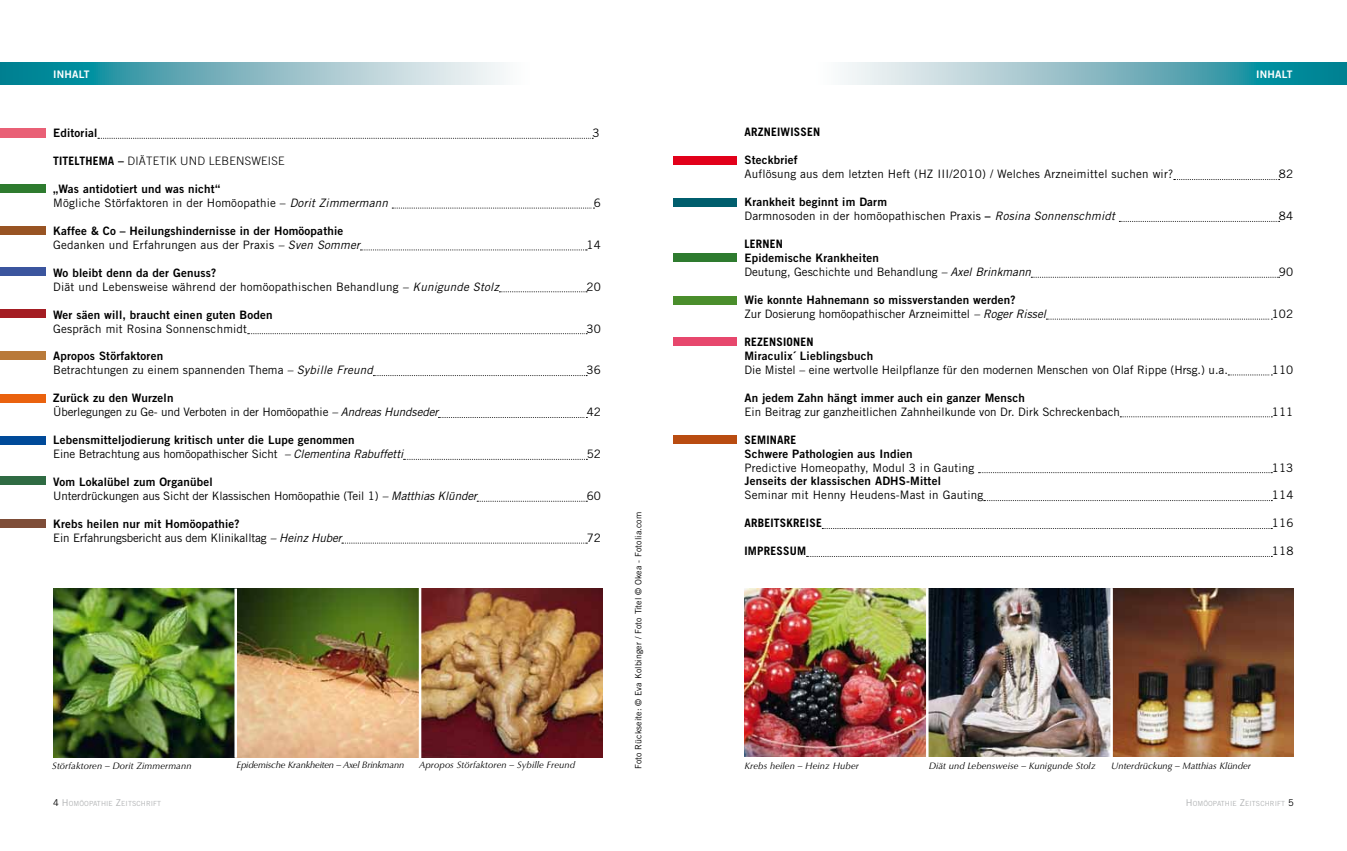
<style>
.page{position:relative;width:1347px;height:851px;background:#fff}
.page>*{position:absolute;margin:0;border:0;box-sizing:border-box;transform-origin:0 0}
.t1{font:11.62px "Trade Gothic LT";color:#000}
.t2{font:11.62px "Trade Gothic LT Bold Two";letter-spacing:.015em;color:#000}
.t3{font:700 11.62px "Trade Gothic LT";letter-spacing:.015em;color:#000}
.t4{font:300 11.62px "Trade Gothic LT";letter-spacing:.015em;color:#000}
.t5{font:10.38px "Trade Gothic LT Bold Two";letter-spacing:.02em;color:#fff}
.t6{font:italic 9.38px "Optima LT";letter-spacing:.01em;color:#000}
.t7{font:italic 9.38px "Optima LT";letter-spacing:-.02em;color:#000}
.t8{font:8.75px "Trade Gothic LT";letter-spacing:.01em;color:#000}
.t9{font:7px "Trade Gothic LT";letter-spacing:.015em;color:#b1b3b4}
.s1{font-weight:700}
.s2{font-style:italic}
.s3{font-family:"Trade Gothic LT Bold Two"}
.s4{font-size:9.38px;color:#000}
.s5{font-size:9.38px}
</style>
<div class="page">
<svg style="left:0;top:63px;width:504px;height:22px;background:#7bb8c2"></svg>
<img style="left:421px;top:588px;width:181px;height:169px">
<img style="left:53px;top:588px;width:181px;height:169px">
<img style="left:237px;top:588px;width:182px;height:169px">
<svg style="left:98px;top:138px;width:495px;height:1px"></svg>
<svg style="left:392px;top:208px;width:202px;height:1px"></svg>
<svg style="left:360px;top:249px;width:227px;height:1px"></svg>
<svg style="left:499px;top:291px;width:88px;height:1px"></svg>
<svg style="left:248px;top:333px;width:339px;height:1px"></svg>
<svg style="left:373px;top:375px;width:214px;height:1px"></svg>
<svg style="left:438px;top:417px;width:149px;height:1px"></svg>
<svg style="left:403px;top:459px;width:184px;height:1px"></svg>
<svg style="left:477px;top:501px;width:110px;height:1px"></svg>
<svg style="left:342px;top:542px;width:245px;height:1px"></svg>
<div style="left:0;top:128px;width:45px;height:9px;background:#e96076"></div>
<svg style="left:842px;top:63px;width:504px;height:22px;background:#7db9c3"></svg>
<svg style="left:1173px;top:179px;width:106px;height:1px"></svg>
<svg style="left:1119px;top:221px;width:160px;height:1px"></svg>
<svg style="left:1031px;top:277px;width:248px;height:1px"></svg>
<svg style="left:1046px;top:319px;width:226px;height:1px"></svg>
<svg style="left:1228px;top:374px;width:44px;height:1px"></svg>
<svg style="left:1120px;top:416px;width:152px;height:1px"></svg>
<svg style="left:978px;top:472px;width:294px;height:1px"></svg>
<svg style="left:983px;top:500px;width:289px;height:1px"></svg>
<svg style="left:822px;top:528px;width:450px;height:1px"></svg>
<svg style="left:806px;top:556px;width:466px;height:1px"></svg>
<img style="left:744px;top:588px;width:182px;height:168px">
<img style="left:928px;top:588px;width:182px;height:168px">
<img style="left:1112px;top:588px;width:181px;height:168px">
<div style="left:0;top:184px;width:45px;height:9px;background:#2e7b2f"></div>
<div style="left:0;top:226px;width:45px;height:9px;background:#985423"></div>
<div style="left:0;top:267px;width:45px;height:9px;background:#3b559e"></div>
<div style="left:0;top:310px;width:45px;height:8px;background:#a41d23"></div>
<div style="left:0;top:351px;width:45px;height:9px;background:#b97a3a"></div>
<div style="left:0;top:436px;width:45px;height:8px;background:#004a99"></div>
<div style="left:0;top:394px;width:45px;height:8px;background:#ea620e"></div>
<div style="left:0;top:476px;width:45px;height:9px;background:#2f6b43"></div>
<div style="left:0;top:519px;width:45px;height:8px;background:#7e4d38"></div>
<div style="left:673px;top:156px;width:63px;height:8px;background:#e2001a"></div>
<div style="left:673px;top:198px;width:63px;height:9px;background:#005e6d"></div>
<div style="left:673px;top:253px;width:63px;height:8px;background:#2e7b2f"></div>
<div style="left:673px;top:296px;width:63px;height:9px;background:#4a8e2c"></div>
<div style="left:673px;top:337px;width:63px;height:8px;background:#e7476d"></div>
<div style="left:674px;top:435px;width:63px;height:8px;background:#b94c11"></div>
<p class="t5" style="left:53px;top:67px;width:38px">iNHALT</p>
<p class="t5" style="left:1256px;top:68px;width:38px">iNHALT</p>
<p class="t2" style="left:53px;top:126px;width:46px">Editorial</p>
<p class="t1" style="left:592px;top:126px;width:9px">3</p>
<p class="t4" style="left:53px;top:154px;width:233px"><span class="s1">TITELTHEMA –</span> DIÄTETIK UND LEBENSWEISE</p>
<p class="t2" style="left:53px;top:181px;width:168px">„Was antidotiert und was nicht“</p>
<p class="t1" style="left:53px;top:196px;width:336px">Mögliche Störfaktoren in der Homöopathie – <span class="s2">Dorit Zimmermann</span></p>
<p class="t1" style="left:594px;top:196px;width:9px">6</p>
<p class="t2" style="left:53px;top:223px;width:292px">Kaffee &amp; Co – Heilungshindernisse in der Homöopathie</p>
<p class="t1" style="left:53px;top:237px;width:308px">Gedanken und Erfahrungen aus der Praxis <span class="s2">– Sven Sommer</span></p>
<p class="t1" style="left:586px;top:237px;width:16px">14</p>
<p class="t2" style="left:53px;top:265px;width:165px">Wo bleibt denn da der Genuss?</p>
<p class="t1" style="left:53px;top:279px;width:447px">Diät und Lebensweise während der homöopathischen Behandlung <span class="s2">– Kunigunde Stolz</span></p>
<p class="t1" style="left:586px;top:279px;width:16px">20</p>
<p class="t2" style="left:53px;top:307px;width:221px">Wer säen will, braucht einen guten Boden</p>
<p class="t1" style="left:53px;top:321px;width:195px">Gespräch mit Rosina Sonnenschmidt</p>
<p class="t1" style="left:586px;top:321px;width:16px">30</p>
<p class="t2" style="left:53px;top:349px;width:111px">Apropos Störfaktoren</p>
<p class="t1" style="left:53px;top:363px;width:321px">Betrachtungen zu einem spannenden Thema <span class="s2">– Sybille Freund</span></p>
<p class="t1" style="left:586px;top:363px;width:16px">36</p>
<p class="t2" style="left:53px;top:391px;width:122px">Zurück zu den Wurzeln</p>
<p class="t1" style="left:53px;top:405px;width:386px">Überlegungen zu Ge- und Verboten in der Homöopathie <span class="s2">– Andreas Hundseder</span></p>
<p class="t1" style="left:586px;top:405px;width:16px">42</p>
<p class="t2" style="left:53px;top:433px;width:303px">Lebensmitteljodierung kritisch unter die Lupe genommen</p>
<p class="t1" style="left:53px;top:447px;width:352px">Eine Betrachtung aus homöopathischer Sicht <span class="s2">– Clementina Rabuffetti</span></p>
<p class="t1" style="left:586px;top:447px;width:16px">52</p>
<p class="t2" style="left:53px;top:474px;width:161px">Vom Lokalübel zum Organübel</p>
<p class="t1" style="left:53px;top:489px;width:425px">Unterdrückungen aus Sicht der Klassischen Homöopathie (Teil 1) <span class="s2">– Matthias Klünder</span></p>
<p class="t1" style="left:586px;top:489px;width:16px">60</p>
<p class="t2" style="left:53px;top:516px;width:188px">Krebs heilen nur mit Homöopathie?</p>
<p class="t1" style="left:53px;top:530px;width:290px">Ein Erfahrungsbericht aus dem Klinikalltag <span class="s2">– Heinz Huber</span></p>
<p class="t1" style="left:586px;top:530px;width:16px">72</p>
<p class="t6" style="left:52px;top:759px;width:141px">Störfaktoren – Dorit Zimmermann</p>
<p class="t7" style="left:237px;top:759px;width:169px">Epidemische Krankheiten – Axel Brinkmann</p>
<p class="t6" style="left:419px;top:759px;width:157px">Apropos Störfaktoren – Sybille Freund</p>
<p class="t8" style="left:633px;top:769px;width:259px;rotate:-90deg">Foto Rückseite: © Eva Kolbinger / Foto Titel © Okea - Fotolia.com</p>
<p class="t3" style="left:744px;top:125px;width:77px">ARZNEIWISSEN</p>
<p class="t2" style="left:744px;top:153px;width:55px">Steckbrief</p>
<p class="t1" style="left:744px;top:167px;width:430px">Auflösung aus dem letzten Heft (HZ III/2010) / Welches Arzneimittel suchen wir?</p>
<p class="t1" style="left:1278px;top:167px;width:16px">82</p>
<p class="t2" style="left:744px;top:195px;width:144px">Krankheit beginnt im Darm</p>
<p class="t1" style="left:744px;top:209px;width:372px">Darmnosoden in der homöopathischen Praxis <span class="s3">–</span> <span class="s2">Rosina Sonnenschmidt</span></p>
<p class="t1" style="left:1278px;top:209px;width:16px">84</p>
<p class="t3" style="left:744px;top:237px;width:40px">LERNEN</p>
<p class="t2" style="left:744px;top:251px;width:136px">Epidemische Krankheiten</p>
<p class="t1" style="left:744px;top:265px;width:288px">Deutung, Geschichte und Behandlung <span class="s2">– Axel Brinkmann</span></p>
<p class="t1" style="left:1278px;top:265px;width:16px">90</p>
<p class="t2" style="left:744px;top:292px;width:273px">Wie konnte Hahnemann so missverstanden werden?</p>
<p class="t1" style="left:744px;top:307px;width:303px">Zur Dosierung homöopathischer Arzneimittel <span class="s2">– Roger Rissel</span></p>
<p class="t1" style="left:1271px;top:307px;width:23px">102</p>
<p class="t3" style="left:744px;top:334px;width:71px">REZENSIONEN</p>
<p class="t2" style="left:744px;top:348px;width:130px">Miraculix´ Lieblingsbuch</p>
<p class="t1" style="left:744px;top:362px;width:485px">Die Mistel – eine wertvolle Heilpflanze für den modernen Menschen von Olaf Rippe (Hrsg.) u.a.</p>
<p class="t1" style="left:1271px;top:362px;width:23px">110</p>
<p class="t2" style="left:744px;top:390px;width:282px">An jedem Zahn hängt immer auch ein ganzer Mensch</p>
<p class="t1" style="left:744px;top:404px;width:377px">Ein Beitrag zur ganzheitlichen Zahnheilkunde von Dr. Dirk Schreckenbach</p>
<p class="t1" style="left:1271px;top:404px;width:23px">111</p>
<p class="t3" style="left:744px;top:432px;width:53px">SEMINARE</p>
<p class="t2" style="left:744px;top:446px;width:170px">Schwere Pathologien aus I ndien</p>
<p class="t1" style="left:744px;top:460px;width:231px">Predictive Homeopathy, Modul 3 in Gauting</p>
<p class="t1" style="left:1271px;top:460px;width:23px">113</p>
<p class="t2" style="left:744px;top:474px;width:198px">Jenseits der klassischen ADHS-Mittel</p>
<p class="t1" style="left:744px;top:488px;width:240px">Seminar mit Henny Heudens-Mast in Gauting</p>
<p class="t1" style="left:1271px;top:488px;width:23px">114</p>
<p class="t3" style="left:744px;top:516px;width:79px">ARBEITSKREISE</p>
<p class="t1" style="left:1271px;top:516px;width:23px">116</p>
<p class="t3" style="left:744px;top:544px;width:63px">IMPRESSUM</p>
<p class="t1" style="left:1271px;top:544px;width:23px">118</p>
<p class="t6" style="left:744px;top:759px;width:116px">Krebs heilen – Heinz Huber</p>
<p class="t6" style="left:928px;top:759px;width:168px">Diät und Lebensweise – Kunigunde Stolz</p>
<p class="t6" style="left:1111px;top:760px;width:141px">Unterdrückung – Matthias Klünder</p>
<p class="t9" style="left:53px;top:799px;width:109px"><span class="s4">4</span> <span class="s5">H</span>OMÖOPATH IE <span class="s5">Z</span>EITSCH RIFT</p>
<p class="t9" style="left:1185px;top:799px;width:109px"><span class="s5">H</span>OMÖOPATH IE <span class="s5">Z</span>EITSCH RIFT <span class="s4">5</span></p>
</div>
